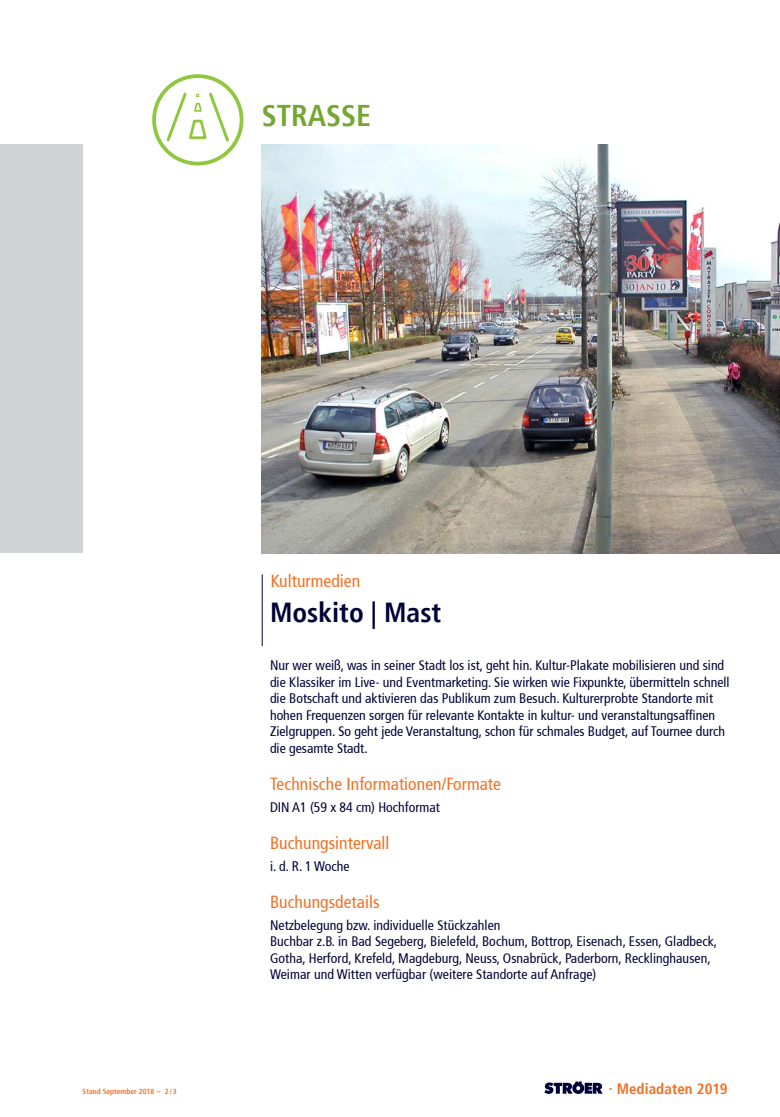
<style>
.page{position:relative;width:780px;height:1117px;background:#fff}
.page>*{position:absolute;margin:0;border:0;box-sizing:border-box;transform-origin:0 0}
.t1{font:700 condensed 30px "Stroeer Frutiger";color:#75a633}
.t2{font:700 condensed 27.5px "Stroeer Frutiger";color:#000038}
.t3{font:condensed 17.5px "Stroeer Frutiger";letter-spacing:.005em;color:#f36f21}
.t4{font:700 condensed 15px "Stroeer Frutiger";letter-spacing:.005em;color:#f36f21}
.t5{font:condensed 13.75px/16.5px "Stroeer Frutiger";color:#000038}
.t6{font:700 condensed 7.5px "Stroeer Frutiger";color:#f36f21}
</style>
<div class="page">
<div style="left:0;top:145px;width:83px;height:408px;background:#d1d3d4"></div>
<hr style="left:262px;top:574px;width:1px;height:72px;background:#000038">
<img style="left:262px;top:145px;width:518px;height:408px">
<svg style="left:544px;top:1081px;width:58px;height:12px"></svg>
<svg style="left:164px;top:90px;width:67px;height:52px"></svg>
<div style="left:152px;top:74px;width:91px;height:91px;border:4px solid #8fc73e;border-radius:50%"></div>
<h1 class="t1" style="left:262px;top:97px;width:111px">STRASSE</h1>
<p class="t3" style="left:271px;top:571px;width:91px">Kulturmedien</p>
<h2 class="t2" style="left:270px;top:595px;width:173px">Moskito | Mast</h2>
<p class="t5" style="left:270px;top:657px;width:461px">Nur wer weiß, was in seiner Stadt los ist, geht hin. Kultur-Plakate mobilisieren und sind die Klassiker im Live- und Eventmarketing. Sie wirken wie Fixpunkte, übermitteln schnell die Botschaft und aktivieren das Publikum zum Besuch. Kulturerprobte Standorte mit hohen Frequenzen sorgen für relevante Kontakte in kultur- und veranstaltungsaffinen Zielgruppen. So geht jede Veranstaltung, schon für schmales Budget, auf Tournee durch die gesamte Stadt.</p>
<p class="t3" style="left:270px;top:773px;width:232px">Technische Informationen/Formate</p>
<p class="t5" style="left:270px;top:798px;width:171px">DIN A1 (59 x 84 cm) Hochformat</p>
<p class="t3" style="left:270px;top:832px;width:121px">Buchungsintervall</p>
<p class="t5" style="left:270px;top:857px;width:81px">i. d. R. 1 Woche</p>
<p class="t3" style="left:270px;top:891px;width:111px">Buchungsdetails</p>
<p class="t5" style="left:270px;top:916px;width:449px">Netzbelegung bzw. individuelle Stückzahlen<br>Buchbar z.B. in Bad Segeberg, Bielefeld, Bochum, Bottrop, Eisenach, Essen, Gladbeck, Gotha, Herford, Krefeld, Magdeburg, Neuss, Osnabrück, Paderborn, Recklinghausen, Weimar und Witten verfügbar (weitere Standorte auf Anfrage)</p>
<p class="t6" style="left:83px;top:1086px;width:79px">Stand September 2018 –</p>
<p class="t6" style="left:165px;top:1086px;width:13px">2/3</p>
<p class="t4" style="left:616px;top:1079px;width:112px">Mediadaten 2019</p>
<p class="t4" style="left:608px;top:1075px;width:5px">.</p>
</div>
